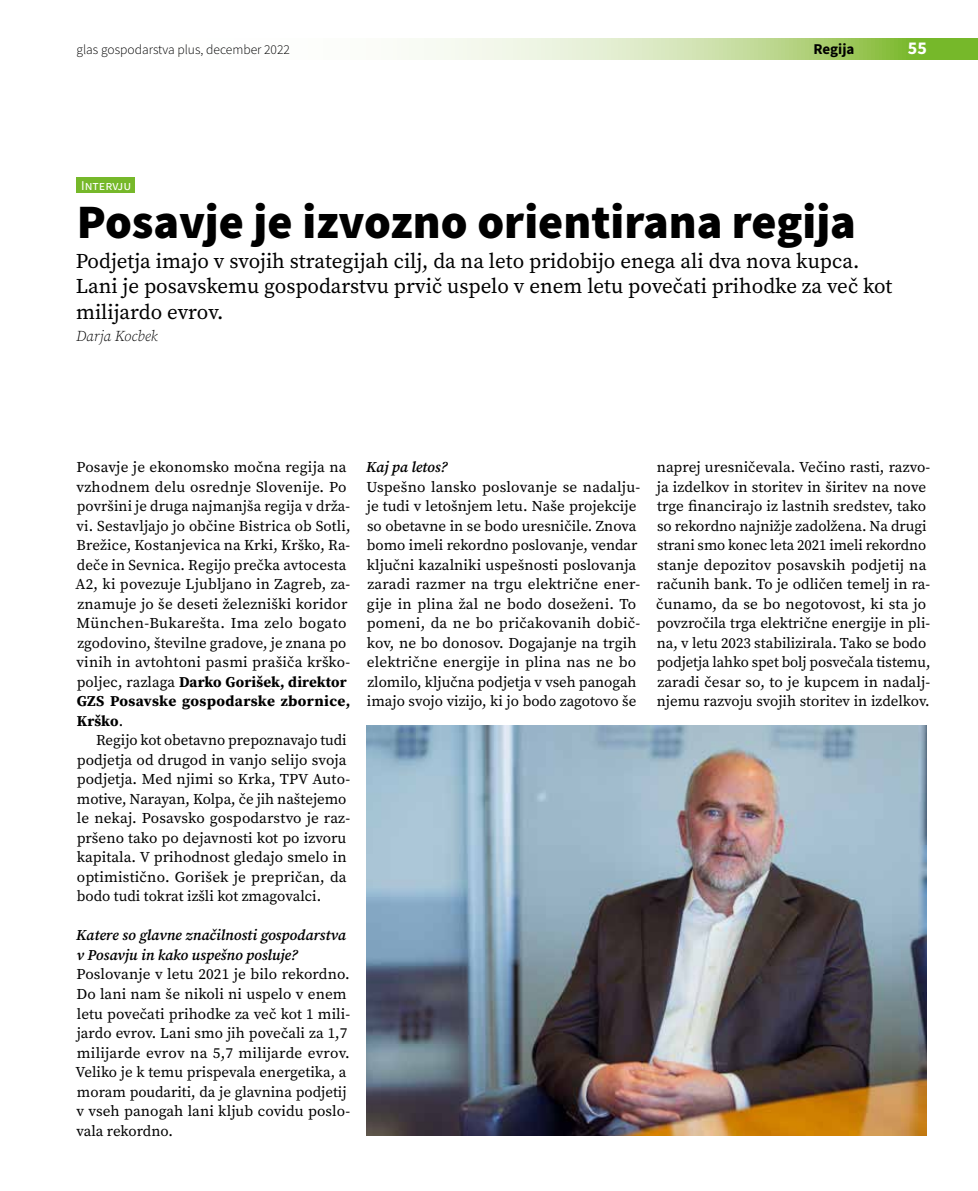
<style>
.page{position:relative;width:978px;height:1191px;background:#fff}
.page>*{position:absolute;margin:0;border:0;box-sizing:border-box;transform-origin:0 0}
.t1{font:900 48px "Source Sans Pro";color:#000}
.t2{font:21px/25.5px "Source Serif Pro";color:#000}
.t3{font:700 18px "Source Sans Pro";color:#fff}
.t4{font:15px/19.5px "Source Serif Pro";letter-spacing:.005em;color:#000}
.t5{font:italic 600 15px/19.5px "Source Serif Pro";color:#000}
.t6{font:italic 300 15px "Source Serif Pro";color:#000}
.t7{font:700 15px "Source Sans Pro";color:#000}
.t8{font:300 13.5px "Source Sans Pro";color:#000}
.t9{font:13.5px "Source Sans Pro";color:#fff}
.s1{font-weight:700}
</style>
<div class="page">
<svg style="left:409px;top:38px;width:569px;height:22px;background:#c5dea1"></svg>
<div style="left:77px;top:177px;width:58px;height:16px;background:#76b82a"></div>
<img style="left:366px;top:726px;width:561px;height:409px">
<p class="t8" style="left:77px;top:42px;width:215px">glas gospodarstva plus, december 2022</p>
<p class="t7" style="left:814px;top:39px;width:42px">Regija</p>
<p class="t3" style="left:908px;top:36px;width:21px">55</p>
<p class="t9" style="left:81px;top:177px;width:52px">Intervju</p>
<h1 class="t1" style="left:77px;top:189px;width:781px">Posavje je izvozno orientirana regija</h1>
<h2 class="t2" style="left:76px;top:248px;width:818px">Podjetja imajo v svojih strategijah cilj, da na leto pridobijo enega ali dva nova kupca.<br>Lani je posavskemu gospodarstvu prvič uspelo v enem letu povečati prihodke za več kot milijardo evrov.</h2>
<p class="t6" style="left:76px;top:327px;width:83px">Darja Kocbek</p>
<p class="t4" style="left:75px;top:457px;width:277px">Posavje je ekonomsko močna regija na vzhodnem delu osrednje Slovenije. Po površini je druga najmanjša regija v drža&shy;vi. Sestavljajo jo občine Bistrica ob Sotli, Brežice, Kostanjevica na Krki, Krško, Ra&shy;deče in Sevnica. Regijo prečka avtocesta A2, ki povezuje Ljubljano in Zagreb, za&shy;znamuje jo še deseti železniški koridor München-Bukarešta. Ima zelo bogato zgodovino, številne gradove, je znana po vinih in avtohtoni pasmi prašiča krško&shy;poljec, razlaga <span class="s1">Darko Gorišek, direktor GZS Posavske gospodarske zbornice, Krško</span>.</p>
<p class="t4" style="left:77px;top:730px;width:275px;text-indent:19px">Regijo kot obetavno prepoznavajo tudi podjetja od drugod in vanjo selijo svoja podjetja. Med njimi so Krka, TPV Auto&shy;motive, Narayan, Kolpa, če jih naštejemo le nekaj. Posavsko gospodarstvo je raz&shy;pršeno tako po dejavnosti kot po izvoru kapitala. V prihodnost gledajo smelo in optimistično. Gorišek je prepričan, da bodo tudi tokrat izšli kot zmagovalci.</p>
<p class="t5" style="left:76px;top:926px;width:271px">Katere so glavne značilnosti gospodarstva v Posavju in kako uspešno posluje?</p>
<p class="t4" style="left:76px;top:964px;width:276px">Poslovanje v letu 2021 je bilo rekordno.<br>Do lani nam še nikoli ni uspelo v enem letu povečati prihodke za več kot 1 mili&shy;jardo evrov. Lani smo jih povečali za 1,7 milijarde evrov na 5,7 milijarde evrov.<br>Veliko je k temu prispevala energetika, a moram poudariti, da je glavnina podjetij v vseh panogah lani kljub covidu poslo&shy;vala rekordno.</p>
<p class="t5" style="left:366px;top:458px;width:83px">Kaj pa letos?</p>
<p class="t4" style="left:366px;top:477px;width:275px">Uspešno lansko poslovanje se nadalju&shy;je tudi v letošnjem letu. Naše projekcije so obetavne in se bodo uresničile. Znova bomo imeli rekordno poslovanje, vendar ključni kazalniki uspešnosti poslovanja zaradi razmer na trgu električne ener&shy;gije in plina žal ne bodo doseženi. To pomeni, da ne bo pričakovanih dobič&shy;kov, ne bo donosov. Dogajanje na trgih električne energije in plina nas ne bo zlomilo, ključna podjetja v vseh panogah imajo svojo vizijo, ki jo bodo zagotovo še</p>
<p class="t4" style="left:656px;top:457px;width:276px">naprej uresničevala. Večino rasti, razvo&shy;ja izdelkov in storitev in širitev na nove trge financirajo iz lastnih sredstev, tako so rekordno najnižje zadolžena. Na drugi strani smo konec leta 2021 imeli rekordno stanje depozitov posavskih podjetij na računih bank. To je odličen temelj in ra&shy;čunamo, da se bo negotovost, ki sta jo povzročila trga električne energije in pli&shy;na, v letu 2023 stabilizirala. Tako se bodo podjetja lahko spet bolj posvečala tistemu, zaradi česar so, to je kupcem in nadalj&shy;njemu razvoju svojih storitev in izdelkov.</p>
</div>
